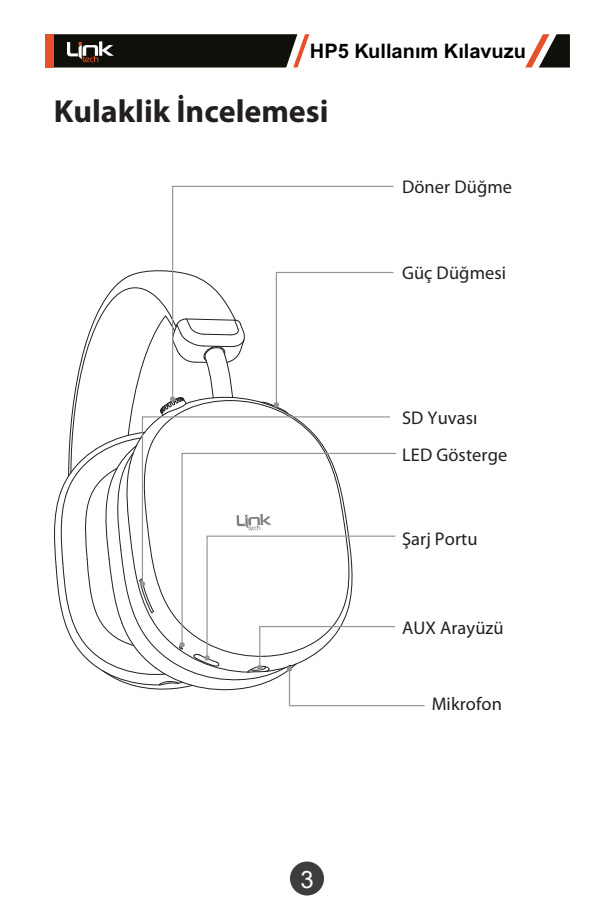
<style>
.page{position:relative;width:614px;height:919px;background:#fff}
.page>*{position:absolute;margin:0;border:0;box-sizing:border-box;transform-origin:0 0}
.t1{font:700 32px "Myriad Pro";color:#231f20}
.t2{font:24px "Arial";color:#fff}
.t3{font:700 20px "Arial";color:#000001}
.t4{font:18.4px "Myriad Pro";letter-spacing:.005em;color:#231f20}
</style>
<div class="page">
<svg style="left:172px;top:185px;width:222px;height:83px"></svg>
<svg style="left:54px;top:268px;width:371px;height:439px"></svg>
<svg style="left:525px;top:34px;width:44px;height:33px"></svg>
<svg style="left:46px;top:34px;width:263px;height:33px;background:#302821"></svg>
<div style="left:290px;top:861px;width:34px;height:34px;background:#3d3d3c;border-radius:50%"></div>
<p class="t3" style="left:310px;top:40px;width:217px">HP5 Kullanım Kılavuzu</p>
<h1 class="t1" style="left:54px;top:94px;width:276px">Kulaklik İncelemesi</h1>
<h2 class="t2" style="left:300px;top:865px;width:15px">3</h2>
<p class="t4" style="left:402px;top:178px;width:112px">Döner Düğme</p>
<p class="t4" style="left:402px;top:264px;width:106px">Güç Düğmesi</p>
<p class="t4" style="left:402px;top:409px;width:77px">SD Yuvası</p>
<p class="t4" style="left:402px;top:446px;width:107px">LED Gösterge</p>
<p class="t4" style="left:402px;top:529px;width:77px">Şarj Portu</p>
<p class="t4" style="left:402px;top:618px;width:103px">AUX Arayüzü</p>
<p class="t4" style="left:431px;top:695px;width:72px">Mikrofon</p>
</div>
